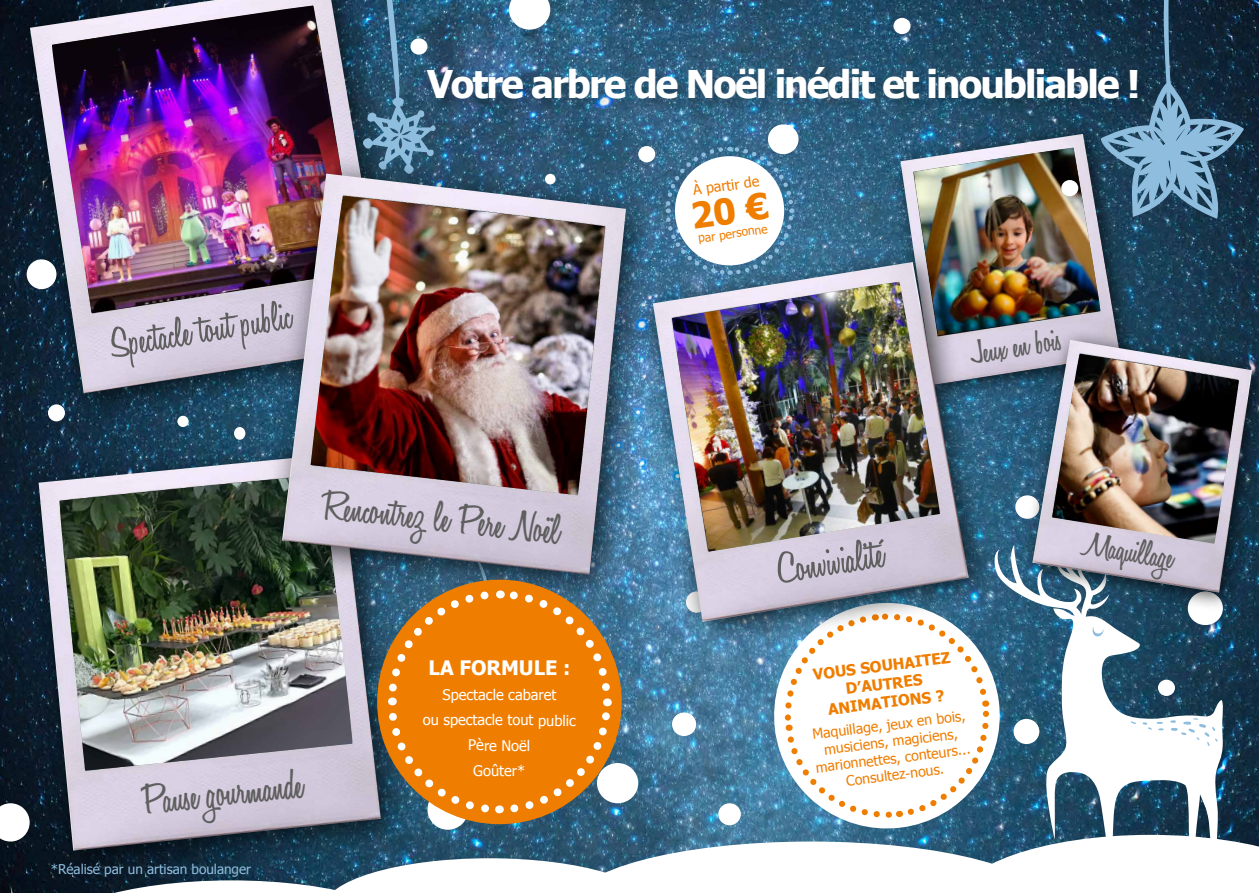
<style>
.page{position:relative;width:1259px;height:893px;background:#fff}
.page>*{position:absolute;margin:0;border:0;box-sizing:border-box;transform-origin:0 0}
.t1{font:600 45px "Honey Script";color:#5f5f5f}
.t2{font:600 43.8px "Honey Script";color:#5f5f5f}
.t3{font:700 38.1px "Tahoma";letter-spacing:-.05em;color:#fff}
.t4{font:600 36px "Honey Script";color:#5f5f5f}
.t5{font:700 19.95px "Tahoma";letter-spacing:-.005em;color:#fff}
.t6{font:700 15.3px/18.3px "Tahoma";color:#ef7d00;text-align:center}
.t7{font:14.7px/25.2px "Tahoma";letter-spacing:-.005em;color:#fff;text-align:center}
.t8{font:14.25px "Tahoma";color:#ef7d00}
.t9{font:14.1px/16.8px "Tahoma";color:#ef7d00;text-align:center}
.t10{font:13.5px "Tahoma";color:#8fbdde}
.t11{font:12px "Tahoma";color:#ef7d00}
</style>
<div class="page">
<img style="left:0;top:0;width:1259px;height:893px">
<div style="left:10px;top:0;width:412px;height:426px;background:#000;opacity:.75"></div>
<img style="left:30px;top:0;width:330px;height:393px">
<img style="left:50px;top:6px;width:307px;height:307px">
<svg style="left:360px;top:0;width:76px;height:153px"></svg>
<div style="left:18px;top:432px;width:395px;height:451px;background:#000;opacity:.75"></div>
<img style="left:39px;top:454px;width:342px;height:396px">
<img style="left:57px;top:475px;width:295px;height:296px">
<svg style="left:509px;top:0;width:41px;height:30px"></svg>
<div style="left:177px;top:416px;width:12px;height:11px;background:#fff;border-radius:50%"></div>
<div style="left:48px;top:404px;width:17px;height:17px;background:#fff;border-radius:50%"></div>
<div style="left:234px;top:427px;width:11px;height:13px;background:#fff;border-radius:50%"></div>
<div style="left:27px;top:259px;width:29px;height:30px;background:#fff;border-radius:50%"></div>
<div style="left:427px;top:789px;width:41px;height:41px;background:#fff;border-radius:50%"></div>
<svg style="left:0;top:803px;width:30px;height:38px"></svg>
<div style="left:261px;top:153px;width:398px;height:454px;background:#000;opacity:.75"></div>
<img style="left:282px;top:174px;width:344px;height:401px">
<img style="left:311px;top:196px;width:294px;height:299px">
<div style="left:597px;top:763px;width:41px;height:40px;background:#fff;border-radius:50%"></div>
<div style="left:410px;top:38px;width:17px;height:17px;background:#fff;border-radius:50%"></div>
<svg style="left:384px;top:556px;width:231px;height:261px"></svg>
<svg style="left:1045px;top:612px;width:178px;height:223px"></svg>
<svg style="left:1130px;top:721px;width:6px;height:3px"></svg>
<svg style="left:1142px;top:722px;width:22px;height:9px"></svg>
<svg style="left:1170px;top:718px;width:47px;height:28px"></svg>
<svg style="left:1100px;top:0;width:144px;height:231px"></svg>
<div style="left:426px;top:65px;width:725px;height:48px;background:#000;opacity:.2"></div>
<svg style="left:42px;top:835px;width:1217px;height:58px"></svg>
<div style="left:888px;top:121px;width:252px;height:284px;background:#000;opacity:.75"></div>
<img style="left:900px;top:134px;width:220px;height:251px">
<img style="left:912px;top:148px;width:188px;height:188px">
<svg style="left:1015px;top:495px;width:24px;height:24px"></svg>
<div style="left:1187px;top:591px;width:36px;height:34px;background:#fff;border-radius:50%"></div>
<div style="left:1061px;top:180px;width:17px;height:16px;background:#fff;border-radius:50%"></div>
<div style="left:638px;top:146px;width:17px;height:16px;background:#fff;border-radius:50%"></div>
<div style="left:893px;top:18px;width:17px;height:16px;background:#fff;border-radius:50%"></div>
<div style="left:1158px;top:680px;width:17px;height:16px;background:#fff;border-radius:50%"></div>
<svg style="left:767px;top:650px;width:239px;height:185px"></svg>
<svg style="left:782px;top:541px;width:327px;height:279px"></svg>
<div style="left:672px;top:712px;width:24px;height:24px;background:#fff;border-radius:50%"></div>
<div style="left:718px;top:803px;width:23px;height:22px;background:#fff;border-radius:50%"></div>
<div style="left:768px;top:124px;width:30px;height:30px;background:#fff;border-radius:50%"></div>
<div style="left:635px;top:244px;width:362px;height:406px;background:#000;opacity:.75"></div>
<img style="left:653px;top:262px;width:315px;height:360px">
<img style="left:670px;top:282px;width:270px;height:270px">
<div style="left:1020px;top:327px;width:239px;height:285px;background:#000;opacity:.75"></div>
<img style="left:1032px;top:340px;width:220px;height:252px">
<img style="left:1052px;top:354px;width:187px;height:190px">
<svg style="left:663px;top:144px;width:133px;height:133px"></svg>
<h2 class="t2" style="left:107px;top:317px;width:184px;rotate:-9deg">Spectacle tout public</h2>
<h3 class="t3" style="left:427px;top:57px;width:715px">Votre arbre de Noël inédit et inoubliable !</h3>
<p class="t8" style="left:692px;top:181px;width:68px;rotate:-8deg">À partir de</p>
<p class="t11" style="left:697px;top:230px;width:71px;rotate:-8deg">par personne</p>
<h3 class="t4" style="left:967px;top:331px;width:93px;rotate:-9deg">Jeux en bois</h3>
<h2 class="t2" style="left:324px;top:478px;width:241px;rotate:6deg">Rencontrez le Père Noël</h2>
<h2 class="t2" style="left:140px;top:774px;width:162px;rotate:-6deg">Pause gourmande</h2>
<p class="t10" style="left:51px;top:860px;width:202px">*Réalisé par un artisan boulanger</p>
<h3 class="t5" style="left:429px;top:654px;width:143px">LA FORMULE :</h3>
<p class="t7" style="left:423px;top:681px;width:155px">Spectacle cabaret<br>ou spectacle tout public<br>Père Noël<br>Goûter*</p>
<h1 class="t1" style="left:773px;top:542px;width:109px;rotate:-9deg">Convivialité</h1>
<p class="t6" style="left:812px;top:664px;width:140px;rotate:-7deg">VOUS SOUHAITEZ<br>D’AUTRES<br>ANIMATIONS ?</p>
<p class="t9" style="left:810px;top:725px;width:157px;rotate:-7deg">Maquillage, jeux en bois, musiciens, magiciens, marionnettes, conteurs...<br>Consultez-nous.</p>
<h3 class="t4" style="left:1087px;top:521px;width:92px;rotate:9deg">Maquillage</h3>
</div>
